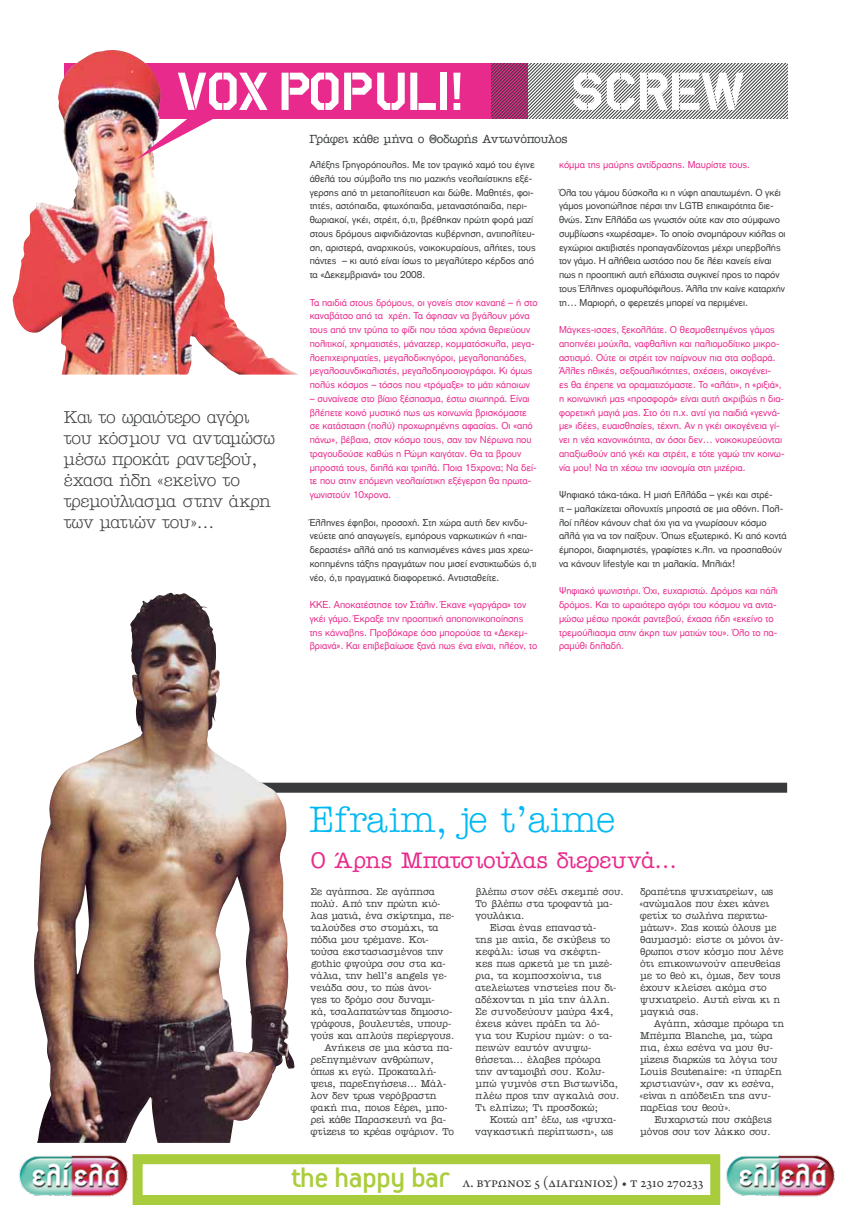
<style>
.page{position:relative;width:851px;height:1205px;background:#fff}
.page>*{position:absolute;margin:0;border:0;box-sizing:border-box;transform-origin:0 0}
.t1{font:52.5px "PF Innercity Stencil";color:#fff}
.t2{font:37.5px "American Type ITC Hel";color:#00b9f3}
.t3{font:500 22.5px "American Type ITC Hel";letter-spacing:-.01em;color:#e82a8c}
.t4{font:17.5px/21px "American Type ITC Hel";letter-spacing:-.025em;color:#383a3b}
.t5{font:15px "Arno Pro";letter-spacing:-.01em;color:#383a3b}
.t6{font:500 11.88px "American Type ITC Hel";letter-spacing:-.03em;color:#383a3b}
.t7{font:10px/13.8px "PF Akzidenz";color:#e82a8c}
.t8{font:500 10px/12px "American Type ITC Hel";letter-spacing:-.015em;color:#383a3b}
.t9{font:10px/13.8px "PF Akzidenz";color:#383a3b}
.t10{font:500 10px "American Type ITC Hel";letter-spacing:.005em;color:#383a3b}
.s1{font-family:"UB Helvetica"}
.s2{font-family:"PF Premier Display";font-size:31.25px;color:#abcd3b}
</style>
<div class="page">
<div style="left:64px;top:783px;width:723px;height:10px;background:#383a3b"></div>
<img style="left:19px;top:1155px;width:109px;height:42px">
<img style="left:726px;top:1155px;width:109px;height:42px">
<div style="left:133px;top:1154px;width:587px;height:51px;border:10px solid #a8cc3c"></div>
<img style="left:34px;top:593px;width:249px;height:550px">
<div style="left:64px;top:64px;width:463px;height:55px;background:#e82a8c"></div>
<svg style="left:491px;top:64px;width:296px;height:55px"></svg>
<img style="left:12px;top:51px;width:287px;height:324px">
<svg style="left:135px;top:78px;width:104px;height:82px"></svg>
<h1 class="t1" style="left:178px;top:61px;width:288px">VOX POPULI!</h1>
<h1 class="t1" style="left:571px;top:61px;width:174px">SCREW</h1>
<h3 class="t4" style="left:64px;top:406px;width:213px">Και το ωραιότερο αγόρι του κόσμου να ανταμώσω μέσω προκάτ ραντεβού, έχασα ήδη «εκείνο το τρεμούλιασμα στην άκρη των ματιών του»…</h3>
<p class="t6" style="left:309px;top:131px;width:259px">Γράφει κάθε μήνα ο Θοδωρής Αντωνόπουλος</p>
<p class="t9" style="left:309px;top:158px;width:227px">Αλέξης Γρηγορόπουλος. Με τον τραγικό χαμό του έγινε άθελά του σύμβολο της πιο μαζικής νεολαιίστικης εξέ&shy;γερσης από τη μεταπολίτευση και δώθε. Μαθητές, φοι&shy;τητές, αστόπαιδα, φτωχόπαιδα, μεταναστόπαιδα, περι&shy;θωριακοί, γκέι, στρέιτ, ό,τι, βρέθηκαν πρώτη φορά μαζί στους δρόμους αιφνιδιάζοντας κυβέρνηση, αντιπολίτευ&shy;ση, αριστερά, αναρχικούς, νοικοκυραίους, αλήτες, τους πάντες – κι αυτό είναι ίσως το μεγαλύτερο κέρδος από τα «Δεκεμβριανά» του 2008.</p>
<p class="t7" style="left:309px;top:295px;width:229px">Τα παιδιά στους δρόμους, οι γονείς στον καναπέ – ή στο καναβάτσο από τα χρέη. Τα άφησαν να βγάλουν μόνα τους από την τρύπα το φίδι που τόσα χρόνια θεριεύουν πολιτικοί, χρηματιστές, μάνατζερ, κομματόσκυλα, μεγα&shy;λοεπιχειρηματίες, μεγαλοδικηγόροι, μεγαλοπαπάδες, μεγαλοσυνδικαλιστές, μεγαλοδημοσιογράφοι. Κι όμως πολύς κόσμος – τόσος που «τρόμαξε» το μάτι κάποιων</p>
<p class="t7" style="left:309px;top:391px;width:228px">– συναίνεσε στο βίαιο ξέσπασμα, έστω σιωπηρά. Είναι βλέπετε κοινό μυστικό πως ως κοινωνία βρισκόμαστε σε κατάσταση (πολύ) προχωρημένης αφασίας. Οι «από πάνω», βέβαια, στον κόσμο τους, σαν τον Νέρωνα που τραγουδούσε καθώς η Ρώμη καιγόταν. Θα τα βρουν μπροστά τους, διπλά και τριπλά. Ποια 15χρονα; Να δεί&shy;τε που στην επόμενη νεολαιίστικη εξέγερση θα πρωτα&shy;γωνιστούν 10χρονα.</p>
<p class="t9" style="left:309px;top:515px;width:228px">Έλληνες έφηβοι, προσοχή. Στη χώρα αυτή δεν κινδυ&shy;νεύετε από απαγωγείς, εμπόρους ναρκωτικών ή «παι&shy;δεραστές» αλλά από τις καπνισμένες κάνες μιας χρεω&shy;κοπημένης τάξης πραγμάτων που μισεί ενστικτωδώς ό,τι νέο, ό,τι πραγματικά διαφορετικό. Αντισταθείτε.</p>
<p class="t7" style="left:309px;top:598px;width:229px">ΚΚΕ. Αποκατέστησε τον Στάλιν. Έκανε «γαργάρα» τον γκέι γάμο. Έκραξε την προοπτική αποποινικοποίησης της κάνναβης. Προβόκαρε όσο μπορούσε τα «Δεκεμ&shy;βριανά». Και επιβεβαίωσε ξανά πως ένα είναι, πλέον, το</p>
<p class="t7" style="left:559px;top:158px;width:192px">κόμμα της μαύρης αντίδρασης. Μαυρίστε τους.</p>
<p class="t9" style="left:559px;top:185px;width:228px">Όλα του γάμου δύσκολα κι η νύφη απαυτωμένη. Ο γκέι γάμος μονοπώλησε πέρσι την LGTB επικαιρότητα διε&shy;θνώς. Στην Ελλάδα ως γνωστόν ούτε καν στο σύμφωνο συμβίωσης «χωρέσαμε». Το οποίο σνομπάρουν κιόλας οι εγχώριοι ακτιβιστές προπαγανδίζοντας μέχρι υπερβολής τον γάμο. Η αλήθεια ωστόσο που δε λέει κανείς είναι πως η προοπτική αυτή ελάχιστα συγκινεί προς το παρόν τους Έλληνες ομοφυλόφιλους. Άλλα την καίνε καταρχήν τη… Μαριορή, ο φερετζές μπορεί να περιμένει.</p>
<p class="t7" style="left:559px;top:323px;width:227px">Μάγκες-ισσες, ξεκολλάτε. Ο θεσμοθετημένος γάμος αποπνέει μούχλα, ναφθαλίνη και παλιομοδίτικο μικρο&shy;αστισμό. Ούτε οι στρέιτ τον παίρνουν πια στα σοβαρά.<br>Άλλες ηθικές, σεξουαλικότητες, σχέσεις, οικογένει-<br>ες θα έπρεπε να οραματιζόμαστε. Το «αλάτι», η «ριξιά», η κοινωνική μας «προσφορά» είναι αυτή ακριβώς η δια&shy;φορετική μαγιά μας. Στο ότι π.χ. αντί για παιδιά «γεννά&shy;με» ιδέες, ευαισθησίες, τέχνη. Αν η γκέι οικογένεια γί&shy;νει η νέα κανονικότητα, αν όσοι δεν… νοικοκυρεύονται απαξιωθούν από γκέι και στρέιτ, ε τότε γαμώ την κοινω&shy;νία μου<span class="s1">!</span> Να τη χέσω την ισονομία στη μιζέρια.</p>
<p class="t9" style="left:559px;top:488px;width:229px">Ψηφιακό τάκα-τάκα. Η μισή Ελλάδα – γκέι και στρέ-<br>ιτ – μαλακίζεται ολονυχτίς μπροστά σε μια οθόνη. Πολ&shy;λοί πλέον κάνουν chat όχι για να γνωρίσουν κόσμο αλλά για να τον παίξουν. Όπως εξωτερικό. Κι από κοντά έμποροι, διαφημιστές, γραφίστες κ.λπ. να προσπαθούν να κάνουν lifestyle και τη μαλακία. Μπλιάχ<span class="s1">!</span></p>
<p class="t7" style="left:559px;top:584px;width:220px">Ψηφιακό ψωνιστήρι. Όχι, ευχαριστώ. Δρόμος και πάλι δρόμος. Και το ωραιότερο αγόρι του κόσμου να αντα&shy;μώσω μέσω προκάτ ραντεβού, έχασα ήδη «εκείνο το τρεμούλιασμα στην άκρη των ματιών του». Όλο το πα&shy;ραμύθι δηλαδή.</p>
<h2 class="t2" style="left:309px;top:796px;width:308px">Efraim, je t’aime</h2>
<h3 class="t3" style="left:311px;top:846px;width:368px">Ο Άρης Μπατσιούλας διερευνά…</h3>
<p class="t8" style="left:311px;top:885px;width:125px">Σε αγάπησα. Σε αγάπησα</p>
<p class="t8" style="left:311px;top:897px;width:131px">πολύ. Από την πρώτη κιό-</p>
<p class="t8" style="left:310px;top:909px;width:145px">λας ματιά, ένα σκίρτημα, πε-</p>
<p class="t8" style="left:310px;top:921px;width:129px">ταλούδες στο στομάχι, τα</p>
<p class="t8" style="left:311px;top:933px;width:119px">πόδια μου τρέμανε. Κοι-</p>
<p class="t8" style="left:310px;top:945px;width:134px">τούσα εκστασιασμένος την</p>
<p class="t8" style="left:311px;top:957px;width:136px">gothic φιγούρα σου στα κα-</p>
<p class="t8" style="left:310px;top:969px;width:138px">νάλια, την hell’s angels γε-</p>
<p class="t8" style="left:310px;top:981px;width:123px">νειάδα σου, το πώς άνοι-</p>
<p class="t8" style="left:310px;top:993px;width:126px">γες το δρόμο σου δυναμι-</p>
<p class="t8" style="left:311px;top:1005px;width:143px">κά, τσαλαπατώντας δημοσιο-</p>
<p class="t8" style="left:310px;top:1017px;width:142px">γράφους, βουλευτές, υπουρ-</p>
<p class="t8" style="left:310px;top:1029px;width:146px">γούς και απλούς περίεργους.</p>
<p class="t8" style="left:324px;top:1041px;width:130px">Ανήκεις σε μια κάστα πα-</p>
<p class="t8" style="left:310px;top:1053px;width:125px">ρεξηγημένων ανθρώπων,</p>
<p class="t8" style="left:310px;top:1065px;width:127px">όπως κι εγώ. Προκαταλή-</p>
<p class="t8" style="left:310px;top:1077px;width:137px">ψεις, παρεξηγήσεις… Μάλ-</p>
<p class="t8" style="left:310px;top:1089px;width:128px">λον δεν τρως νερόβραστη</p>
<p class="t8" style="left:310px;top:1101px;width:139px">φακή πια, ποιος ξέρει, μπο-</p>
<p class="t8" style="left:310px;top:1113px;width:137px">ρεί κάθε Παρασκευή να βα-</p>
<p class="t8" style="left:310px;top:1125px;width:145px">φτίζεις το κρέας οψάριον. Το</p>
<p class="t8" style="left:475px;top:885px;width:150px">βλέπω στον σέξι σκεμπέ σου.</p>
<p class="t8" style="left:475px;top:897px;width:138px">Το βλέπω στα τροφαντά μα-</p>
<p class="t8" style="left:475px;top:909px;width:51px">γουλάκια.</p>
<p class="t8" style="left:489px;top:921px;width:108px">Είσαι ένας επαναστά-</p>
<p class="t8" style="left:475px;top:933px;width:137px">της με αιτία, δε σκύβεις το</p>
<p class="t8" style="left:475px;top:945px;width:127px">κεφάλι: ίσως να σκέφτη-</p>
<p class="t8" style="left:475px;top:957px;width:138px">κες πως αρκετά με τη μιζέ-</p>
<p class="t8" style="left:474px;top:969px;width:128px">ρια, τα κομποσχοίνια, τις</p>
<p class="t8" style="left:475px;top:981px;width:143px">ατελείωτες νηστείες που δι-</p>
<p class="t8" style="left:475px;top:993px;width:137px">αδέχονται η μία την άλλη.</p>
<p class="t8" style="left:475px;top:1005px;width:140px">Σε συνοδεύουν μαύρα 4x4,</p>
<p class="t8" style="left:475px;top:1017px;width:126px">έχεις κάνει πράξη τα λό-</p>
<p class="t8" style="left:475px;top:1029px;width:139px">για του Κυρίου ημών: ο τα-</p>
<p class="t8" style="left:475px;top:1041px;width:117px">πεινών εαυτόν ανυψω-</p>
<p class="t8" style="left:475px;top:1053px;width:126px">θήσεται… έλαβες πρόωρα</p>
<p class="t8" style="left:475px;top:1065px;width:131px">την ανταμοιβή σου. Κολυ-</p>
<p class="t10" style="left:475px;top:1077px;width:144px">μπώ γυμνός στη Βιστωνίδα,</p>
<p class="t8" style="left:475px;top:1089px;width:146px">πλέω προς την αγκαλιά σου.</p>
<p class="t8" style="left:475px;top:1101px;width:124px">Τι ελπίζω; Τι προσδοκώ;</p>
<p class="t8" style="left:489px;top:1113px;width:128px">Κοιτώ απ’ έξω, ως «ψυχα-</p>
<p class="t8" style="left:475px;top:1125px;width:140px">ναγκαστική περίπτωση», ως</p>
<p class="t8" style="left:639px;top:885px;width:145px">δραπέτης ψυχιατρείων, ως «ανώμαλος που έχει κάνει φετίχ το σωλήνα περιττω&shy;μάτων». Σας κοιτώ όλους με θαυμασμό: είστε οι μόνοι άν&shy;θρωποι στον κόσμο που λένε ότι επικοινωνούν απευθείας με το θεό κι, όμως, δεν τους έχουν κλείσει ακόμα στο ψυχιατρείο. Αυτή είναι κι η μαγκιά σας.</p>
<p class="t8" style="left:639px;top:1017px;width:146px;text-indent:14px">Αγάπη, χάσαμε πρόωρα τη<br>Μπέμπα Blanche, μα, τώρα πια, έχω εσένα να μου θυ&shy;μίζεις διαρκώς τα λόγια του<br>Louis Scutenaire: «η ύπαρξη χριστιανών», σαν κι εσένα, «είναι η απόδειξη της ανυ&shy;παρξίας του θεού».</p>
<p class="t8" style="left:640px;top:1113px;width:133px;text-align:right">Ευχαριστώ που σκάβεις μόνος σου τον λάκκο σου.</p>
<h3 class="t5" style="left:291px;top:1173px;width:414px"><span class="s2">the happy bar</span> λ. βύρωνος 5 (διαγώνιος) • τ 2310 270233</h3>
</div>
